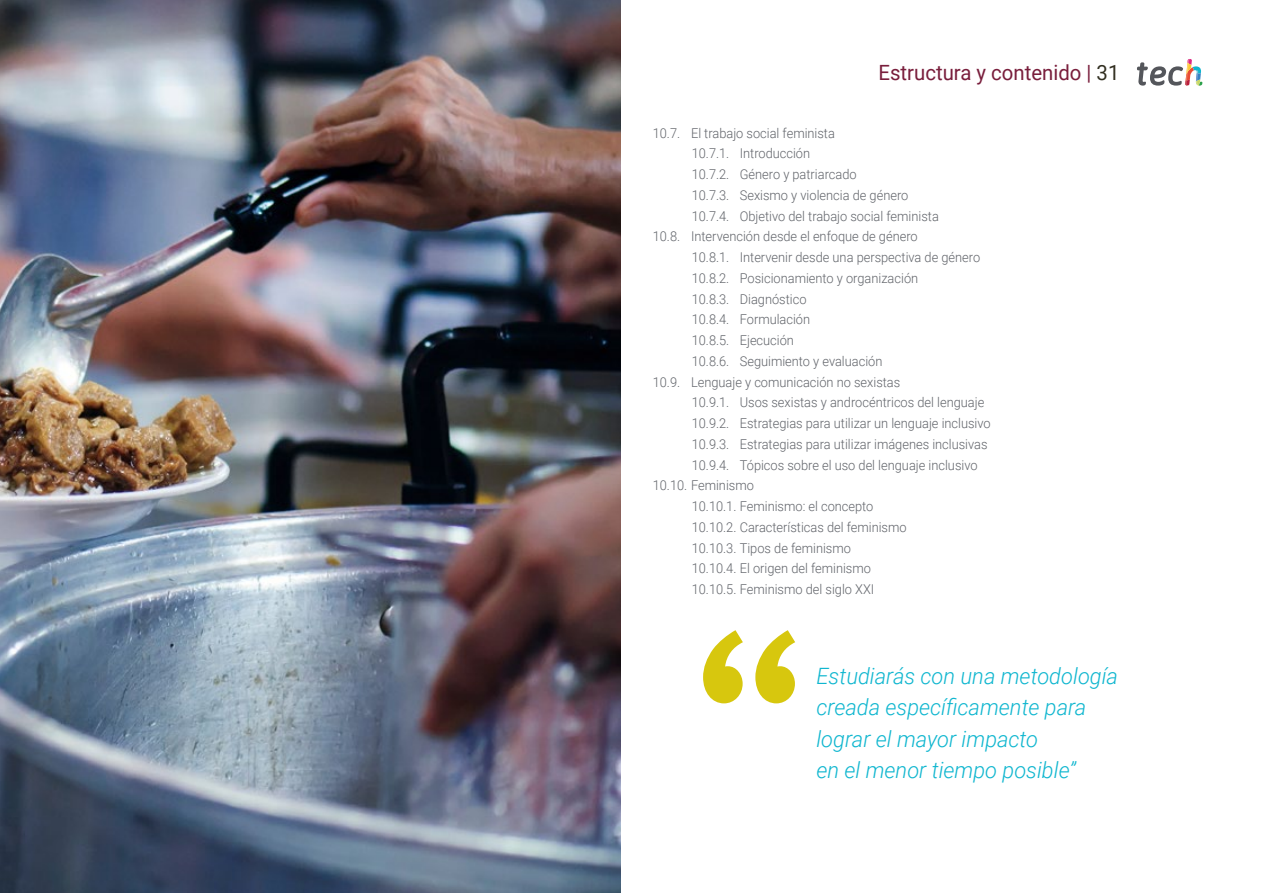
<style>
.page{position:relative;width:1263px;height:893px;background:#fff}
.page>*{position:absolute;margin:0;border:0;box-sizing:border-box;transform-origin:0 0}
.t1{font:italic 300 22.5px/31.5px "Roboto";color:#0fb6cf}
.t2{font:21px "Roboto";color:#791e3c}
.t3{font:300 13.5px "Roboto";color:#61646a;scale:.95 1}
.s1{color:#312e20}
</style>
<div class="page">
<svg style="left:1137px;top:59px;width:65px;height:27px"></svg>
<img style="left:0;top:0;width:621px;height:893px">
<svg style="left:703px;top:630px;width:92px;height:73px"></svg>
<h2 class="t2" style="left:878px;top:57px;width:242px">Estructura y contenido | <span class="s1">31</span></h2>
<p class="t3" style="left:653px;top:123px;width:193px">10.7. El trabajo social feminista</p>
<p class="t3" style="left:692px;top:144px;width:126px">10.7.1. Introducción</p>
<p class="t3" style="left:692px;top:165px;width:175px">10.7.2. Género y patriarcado</p>
<p class="t3" style="left:692px;top:186px;width:230px">10.7.3. Sexismo y violencia de género</p>
<p class="t3" style="left:692px;top:206px;width:262px">10.7.4. Objetivo del trabajo social feminista</p>
<p class="t3" style="left:653px;top:227px;width:280px">10.8. Intervención desde el enfoque de género</p>
<p class="t3" style="left:692px;top:248px;width:305px">10.8.1. Intervenir desde una perspectiva de género</p>
<p class="t3" style="left:692px;top:269px;width:240px">10.8.2. Posicionamiento y organización</p>
<p class="t3" style="left:692px;top:289px;width:122px">10.8.3. Diagnóstico</p>
<p class="t3" style="left:692px;top:310px;width:126px">10.8.4. Formulación</p>
<p class="t3" style="left:692px;top:331px;width:109px">10.8.5. Ejecución</p>
<p class="t3" style="left:692px;top:352px;width:202px">10.8.6. Seguimiento y evaluación</p>
<p class="t3" style="left:653px;top:372px;width:262px">10.9. Lenguaje y comunicación no sexistas</p>
<p class="t3" style="left:692px;top:393px;width:309px">10.9.1. Usos sexistas y androcéntricos del lenguaje</p>
<p class="t3" style="left:692px;top:414px;width:316px">10.9.2. Estrategias para utilizar un lenguaje inclusivo</p>
<p class="t3" style="left:692px;top:435px;width:313px">10.9.3. Estrategias para utilizar imágenes inclusivas</p>
<p class="t3" style="left:692px;top:455px;width:302px">10.9.4. Tópicos sobre el uso del lenguaje inclusivo</p>
<p class="t3" style="left:653px;top:476px;width:108px">10.10. Feminismo</p>
<p class="t3" style="left:692px;top:497px;width:193px">10.10.1. Feminismo: el concepto</p>
<p class="t3" style="left:692px;top:518px;width:228px">10.10.2. Características del feminismo</p>
<p class="t3" style="left:692px;top:538px;width:169px">10.10.3. Tipos de feminismo</p>
<p class="t3" style="left:692px;top:559px;width:190px">10.10.4. El origen del feminismo</p>
<p class="t3" style="left:692px;top:580px;width:194px">10.10.5. Feminismo del siglo XXI</p>
<h1 class="t1" style="left:816px;top:659px;width:303px">Estudiarás con una metodología creada específicamente para lograr el mayor impacto<br>en el menor tiempo posible”</h1>
</div>
